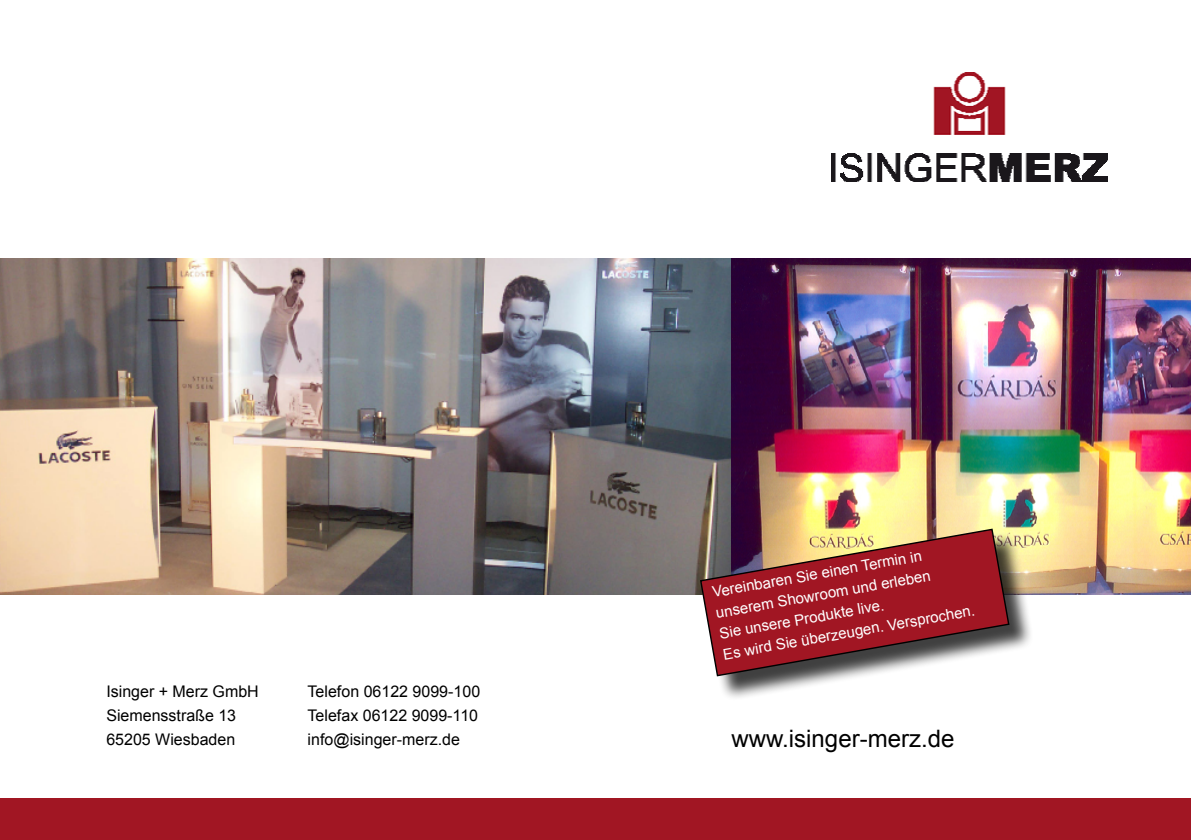
<style>
.page{position:relative;width:1191px;height:840px;background:#fff}
.page>*{position:absolute;margin:0;border:0;box-sizing:border-box;transform-origin:0 0}
.t1{font:24px "Arial";color:#000}
.t2{font:16px/24px "Arial";color:#000}
.t3{font:15px/21px "Arial";color:#fff}
</style>
<div class="page">
<img style="left:0;top:258px;width:1191px;height:336px">
<img style="left:832px;top:72px;width:275px;height:110px">
<div style="left:0;top:798px;width:1191px;height:41px;background:#a11623"></div>
<div style="left:703px;top:531px;width:330px;height:169px;background:#000;opacity:.75"></div>
<svg style="left:699px;top:527px;width:311px;height:149px"></svg>
<p class="t2" style="left:106px;top:679px;width:154px">Isinger + Merz GmbH<br>Siemensstraße 13<br>65205 Wiesbaden</p>
<p class="t2" style="left:308px;top:679px;width:174px">Telefon 06122 9099-100<br>Telefax 06122 9099-110 info@isinger-merz.de</p>
<p class="t3" style="left:710px;top:581px;width:257px;rotate:-10deg">Vereinbaren Sie einen Termin in unserem Showroom und erleben<br>Sie unsere Produkte live.<br>Es wird Sie überzeugen. Versprochen.</p>
<h1 class="t1" style="left:731px;top:722px;width:224px">www.isinger-merz.de</h1>
</div>
